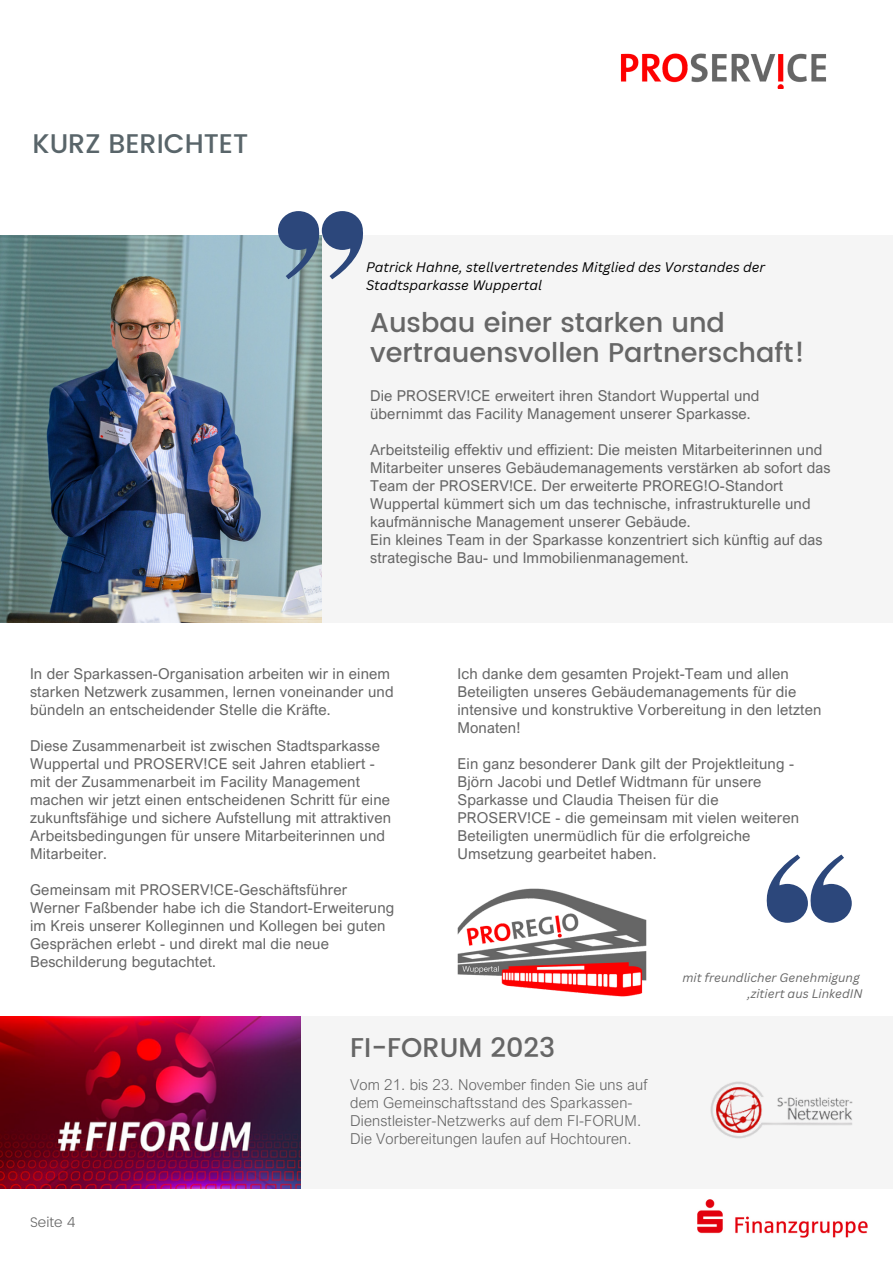
<style>
.page{position:relative;width:893px;height:1264px;background:#fff}
.page>*{position:absolute;margin:0;border:0;box-sizing:border-box;transform-origin:0 0}
.t1{font:500 27.15px/30.3px "Poppins";color:#666}
.t2{font:500 27px "Poppins";color:#59656a}
.t3{font:15px/18px "Arial Nova";letter-spacing:.01em;color:#666}
.t4{font:300 15px/18px "Arial Nova";letter-spacing:.01em;color:#666}
.t5{font:300 13.95px "Poppins";color:#666}
.t6{font:italic 13.5px "Canva Sans";color:#000}
.t7{font:italic 12px "Canva Sans";color:#666}
</style>
<div class="page">
<img style="left:697px;top:1199px;width:170px;height:38px">
<img style="left:620px;top:53px;width:206px;height:36px">
<div style="left:322px;top:235px;width:570px;height:387px;background:#f5f5f5"></div>
<img style="left:0;top:235px;width:321px;height:387px">
<div style="left:207px;top:1016px;width:685px;height:172px;background:#f5f5f5"></div>
<svg style="left:278px;top:211px;width:85px;height:68px"></svg>
<svg style="left:766px;top:854px;width:85px;height:68px"></svg>
<img style="left:457px;top:888px;width:189px;height:108px">
<img style="left:0;top:1016px;width:300px;height:172px">
<img style="left:710px;top:1081px;width:142px;height:57px">
<p class="t2" style="left:33px;top:128px;width:217px">KURZ BERICHTET</p>
<p class="t6" style="left:366px;top:257px;width:400px">Patrick Hahne, stellvertretendes Mitglied des Vorstandes der</p>
<p class="t6" style="left:366px;top:275px;width:177px">Stadtsparkasse Wuppertal</p>
<p class="t1" style="left:370px;top:307px;width:436px">Ausbau einer starken und vertrauensvollen Partnerschaft!</p>
<p class="t3" style="left:370px;top:386px;width:391px">Die PROSERV!CE erweitert ihren Standort Wuppertal und übernimmt das Facility Management unserer Sparkasse.</p>
<p class="t3" style="left:370px;top:440px;width:462px">Arbeitsteilig effektiv und effizient: Die meisten Mitarbeiterinnen und Mitarbeiter unseres Gebäudemanagements verstärken ab sofort das Team der PROSERV!CE. Der erweiterte PROREG!O-Standort Wuppertal kümmert sich um das technische, infrastrukturelle und kaufmännische Management unserer Gebäude.</p>
<p class="t3" style="left:370px;top:530px;width:454px">Ein kleines Team in der Sparkasse konzentriert sich künftig auf das strategische Bau- und Immobilienmanagement.</p>
<p class="t3" style="left:30px;top:664px;width:365px">In der Sparkassen-Organisation arbeiten wir in einem starken Netzwerk zusammen, lernen voneinander und bündeln an entscheidender Stelle die Kräfte.</p>
<p class="t3" style="left:30px;top:736px;width:362px">Diese Zusammenarbeit ist zwischen Stadtsparkasse Wuppertal und PROSERV!CE seit Jahren etabliert - mit der Zusammenarbeit im Facility Management machen wir jetzt einen entscheidenen Schritt für eine zukunftsfähige und sichere Aufstellung mit attraktiven Arbeitsbedingungen für unsere Mitarbeiterinnen und Mitarbeiter.</p>
<p class="t3" style="left:30px;top:880px;width:366px">Gemeinsam mit PROSERV!CE-Geschäftsführer Werner Faßbender habe ich die Standort-Erweiterung im Kreis unserer Kolleginnen und Kollegen bei guten Gesprächen erlebt - und direkt mal die neue Beschilderung begutachtet.</p>
<p class="t3" style="left:457px;top:664px;width:365px">Ich danke dem gesamten Projekt-Team und allen<br>Beteiligten unseres Gebäudemanagements für die intensive und konstruktive Vorbereitung in den letzten</p>
<p class="t3" style="left:457px;top:718px;width:65px">Monaten!</p>
<p class="t3" style="left:457px;top:754px;width:338px">Ein ganz besonderer Dank gilt der Projektleitung -<br>Björn Jacobi und Detlef Widtmann für unsere<br>Sparkasse und Claudia Theisen für die</p>
<p class="t3" style="left:457px;top:808px;width:343px">PROSERV!CE - die gemeinsam mit vielen weiteren<br>Beteiligten unermüdlich für die erfolgreiche<br>Umsetzung gearbeitet haben.</p>
<p class="t7" style="left:682px;top:969px;width:179px">mit freundlicher Genehmigung</p>
<p class="t7" style="left:747px;top:985px;width:117px">,zitiert aus LinkedIN</p>
<p class="t1" style="left:350px;top:1032px;width:206px">FI-FORUM 2023</p>
<p class="t5" style="left:30px;top:1213px;width:47px">Seite 4</p>
<p class="t4" style="left:350px;top:1075px;width:298px">Vom 21. bis 23. November finden Sie uns auf dem Gemeinschaftsstand des Sparkassen-<br>Dienstleister-Netzwerks auf dem FI-FORUM.</p>
<p class="t4" style="left:350px;top:1129px;width:283px">Die Vorbereitungen laufen auf Hochtouren.</p>
</div>
